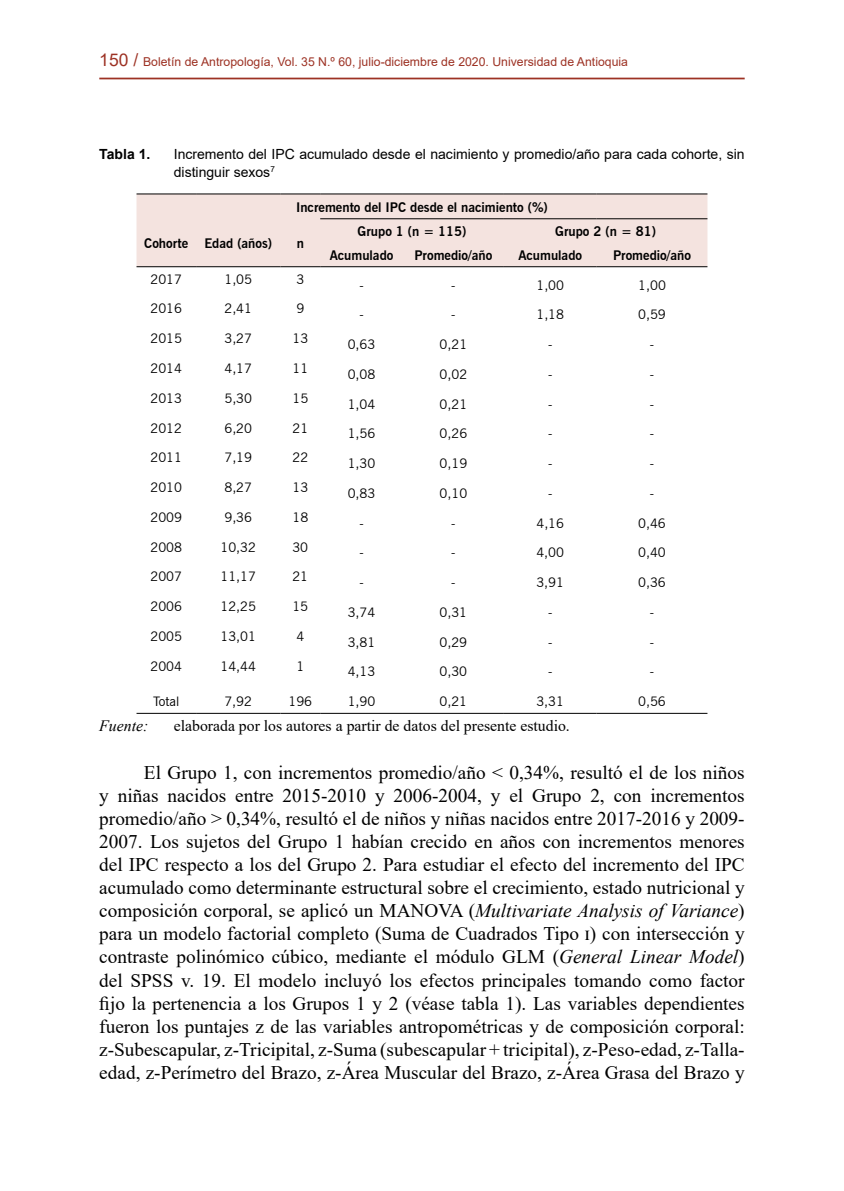
<style>
.page{position:relative;width:844px;height:1191px;background:#fff}
.page>*{position:absolute;margin:0;border:0;box-sizing:border-box;transform-origin:0 0}
.t1{font:19.25px/23.1px "Times New Roman";color:#000;text-align:justify}
.t2{font:15.75px "Times New Roman";color:#000}
.t3{font:italic 15.75px "Times New Roman";color:#000}
.t4{font:14px/17.5px "Arial";color:#000}
.t5{font:700 14px "Arial";color:#000}
.t6{font:13.12px "News Gothic BT";color:#000}
.t7{font:700 13.12px "News Gothic BT";color:#000}
.t8{font:12.25px "Arial";color:#9d3224}
.s1{font-size:17.5px}
.s2{font-style:italic}
</style>
<div class="page">
<hr style="left:99px;top:78px;width:645px;height:1px;background:#9d3224">
<div style="left:136px;top:194px;width:571px;height:72px;background:#f4e3df"></div>
<hr style="left:136px;top:713px;width:60px;height:1px;background:#000">
<hr style="left:196px;top:713px;width:84px;height:1px;background:#000">
<hr style="left:280px;top:713px;width:40px;height:1px;background:#000">
<hr style="left:320px;top:713px;width:83px;height:1px;background:#000">
<hr style="left:403px;top:713px;width:101px;height:1px;background:#000">
<hr style="left:504px;top:713px;width:92px;height:1px;background:#000">
<hr style="left:596px;top:713px;width:111px;height:1px;background:#000">
<hr style="left:136px;top:193px;width:60px;height:1px;background:#000">
<hr style="left:196px;top:193px;width:84px;height:1px;background:#000">
<hr style="left:280px;top:193px;width:40px;height:1px;background:#000">
<hr style="left:320px;top:193px;width:83px;height:1px;background:#000">
<hr style="left:403px;top:193px;width:101px;height:1px;background:#000">
<hr style="left:504px;top:193px;width:92px;height:1px;background:#000">
<hr style="left:596px;top:193px;width:111px;height:1px;background:#000">
<hr style="left:136px;top:266px;width:60px;height:1px;background:#000">
<hr style="left:196px;top:266px;width:84px;height:1px;background:#000">
<hr style="left:280px;top:266px;width:40px;height:1px;background:#000">
<hr style="left:320px;top:218px;width:83px;height:1px;background:#000">
<hr style="left:403px;top:218px;width:101px;height:1px;background:#000">
<hr style="left:504px;top:218px;width:92px;height:1px;background:#000">
<hr style="left:596px;top:218px;width:111px;height:1px;background:#000">
<hr style="left:320px;top:266px;width:83px;height:1px;background:#000">
<hr style="left:403px;top:266px;width:101px;height:1px;background:#000">
<hr style="left:504px;top:266px;width:92px;height:1px;background:#000">
<hr style="left:596px;top:266px;width:111px;height:1px;background:#000">
<p class="t8" style="left:99px;top:53px;width:530px"><span class="s1">150 /</span> Boletín de Antropología, Vol. 35 N.º 60, julio-diciembre de 2020. Universidad de Antioquia</p>
<p class="t5" style="left:99px;top:144px;width:53px">Tabla 1.</p>
<p class="t4" style="left:174px;top:145px;width:572px">Incremento del IPC acumulado desde el nacimiento y promedio/año para cada cohorte, sin distinguir sexos<sup>7</sup></p>
<p class="t7" style="left:296px;top:199px;width:253px">Incremento del IPC desde el nacimiento (%)</p>
<p class="t7" style="left:144px;top:235px;width:129px">Cohorte Edad (años)</p>
<p class="t7" style="left:297px;top:235px;width:9px">n</p>
<p class="t7" style="left:357px;top:223px;width:110px">Grupo 1 (n = 115)</p>
<p class="t7" style="left:555px;top:223px;width:102px">Grupo 2 (n = 81)</p>
<p class="t7" style="left:329px;top:247px;width:65px">Acumulado</p>
<p class="t7" style="left:414px;top:247px;width:79px">Promedio/año</p>
<p class="t7" style="left:518px;top:247px;width:65px">Acumulado</p>
<p class="t7" style="left:613px;top:247px;width:79px">Promedio/año</p>
<p class="t6" style="left:150px;top:271px;width:33px">2017</p>
<p class="t6" style="left:224px;top:271px;width:29px">1,05</p>
<p class="t6" style="left:296px;top:271px;width:9px">3</p>
<p class="t6" style="left:359px;top:277px;width:6px">-</p>
<p class="t6" style="left:451px;top:277px;width:6px">-</p>
<p class="t6" style="left:536px;top:277px;width:29px">1,00</p>
<p class="t6" style="left:638px;top:277px;width:29px">1,00</p>
<p class="t6" style="left:150px;top:301px;width:33px">2016</p>
<p class="t6" style="left:224px;top:301px;width:29px">2,41</p>
<p class="t6" style="left:296px;top:301px;width:9px">9</p>
<p class="t6" style="left:359px;top:307px;width:6px">-</p>
<p class="t6" style="left:451px;top:307px;width:6px">-</p>
<p class="t6" style="left:536px;top:307px;width:29px">1,18</p>
<p class="t6" style="left:638px;top:307px;width:29px">0,59</p>
<p class="t6" style="left:150px;top:331px;width:33px">2015</p>
<p class="t6" style="left:224px;top:331px;width:29px">3,27</p>
<p class="t6" style="left:292px;top:331px;width:17px">13</p>
<p class="t6" style="left:347px;top:336px;width:29px">0,63</p>
<p class="t6" style="left:439px;top:336px;width:29px">0,21</p>
<p class="t6" style="left:548px;top:336px;width:6px">-</p>
<p class="t6" style="left:649px;top:336px;width:6px">-</p>
<p class="t6" style="left:150px;top:360px;width:33px">2014</p>
<p class="t6" style="left:224px;top:360px;width:29px">4,17</p>
<p class="t6" style="left:292px;top:360px;width:17px">11</p>
<p class="t6" style="left:347px;top:366px;width:29px">0,08</p>
<p class="t6" style="left:439px;top:366px;width:29px">0,02</p>
<p class="t6" style="left:548px;top:366px;width:6px">-</p>
<p class="t6" style="left:649px;top:366px;width:6px">-</p>
<p class="t6" style="left:150px;top:390px;width:33px">2013</p>
<p class="t6" style="left:224px;top:390px;width:29px">5,30</p>
<p class="t6" style="left:292px;top:390px;width:17px">15</p>
<p class="t6" style="left:347px;top:396px;width:29px">1,04</p>
<p class="t6" style="left:439px;top:396px;width:29px">0,21</p>
<p class="t6" style="left:548px;top:396px;width:6px">-</p>
<p class="t6" style="left:649px;top:396px;width:6px">-</p>
<p class="t6" style="left:150px;top:420px;width:33px">2012</p>
<p class="t6" style="left:224px;top:420px;width:29px">6,20</p>
<p class="t6" style="left:292px;top:420px;width:17px">21</p>
<p class="t6" style="left:347px;top:426px;width:29px">1,56</p>
<p class="t6" style="left:439px;top:426px;width:29px">0,26</p>
<p class="t6" style="left:548px;top:426px;width:6px">-</p>
<p class="t6" style="left:649px;top:426px;width:6px">-</p>
<p class="t6" style="left:150px;top:450px;width:33px">2011</p>
<p class="t6" style="left:224px;top:450px;width:29px">7,19</p>
<p class="t6" style="left:292px;top:450px;width:17px">22</p>
<p class="t6" style="left:347px;top:455px;width:29px">1,30</p>
<p class="t6" style="left:439px;top:455px;width:29px">0,19</p>
<p class="t6" style="left:548px;top:455px;width:6px">-</p>
<p class="t6" style="left:649px;top:455px;width:6px">-</p>
<p class="t6" style="left:150px;top:479px;width:33px">2010</p>
<p class="t6" style="left:224px;top:479px;width:29px">8,27</p>
<p class="t6" style="left:292px;top:479px;width:17px">13</p>
<p class="t6" style="left:347px;top:485px;width:29px">0,83</p>
<p class="t6" style="left:439px;top:485px;width:29px">0,10</p>
<p class="t6" style="left:548px;top:485px;width:6px">-</p>
<p class="t6" style="left:649px;top:485px;width:6px">-</p>
<p class="t6" style="left:150px;top:509px;width:33px">2009</p>
<p class="t6" style="left:224px;top:509px;width:29px">9,36</p>
<p class="t6" style="left:292px;top:509px;width:17px">18</p>
<p class="t6" style="left:359px;top:515px;width:6px">-</p>
<p class="t6" style="left:451px;top:515px;width:6px">-</p>
<p class="t6" style="left:536px;top:515px;width:29px">4,16</p>
<p class="t6" style="left:638px;top:515px;width:29px">0,46</p>
<p class="t6" style="left:150px;top:539px;width:33px">2008</p>
<p class="t6" style="left:220px;top:539px;width:37px">10,32</p>
<p class="t6" style="left:292px;top:539px;width:17px">30</p>
<p class="t6" style="left:359px;top:545px;width:6px">-</p>
<p class="t6" style="left:451px;top:545px;width:6px">-</p>
<p class="t6" style="left:536px;top:545px;width:29px">4,00</p>
<p class="t6" style="left:638px;top:545px;width:29px">0,40</p>
<p class="t6" style="left:150px;top:569px;width:33px">2007</p>
<p class="t6" style="left:220px;top:569px;width:37px">11,17</p>
<p class="t6" style="left:292px;top:569px;width:17px">21</p>
<p class="t6" style="left:359px;top:574px;width:6px">-</p>
<p class="t6" style="left:451px;top:574px;width:6px">-</p>
<p class="t6" style="left:536px;top:574px;width:29px">3,91</p>
<p class="t6" style="left:638px;top:574px;width:29px">0,36</p>
<p class="t6" style="left:150px;top:598px;width:33px">2006</p>
<p class="t6" style="left:220px;top:598px;width:37px">12,25</p>
<p class="t6" style="left:292px;top:598px;width:17px">15</p>
<p class="t6" style="left:347px;top:604px;width:29px">3,74</p>
<p class="t6" style="left:439px;top:604px;width:29px">0,31</p>
<p class="t6" style="left:548px;top:604px;width:6px">-</p>
<p class="t6" style="left:649px;top:604px;width:6px">-</p>
<p class="t6" style="left:150px;top:628px;width:33px">2005</p>
<p class="t6" style="left:220px;top:628px;width:37px">13,01</p>
<p class="t6" style="left:296px;top:628px;width:9px">4</p>
<p class="t6" style="left:347px;top:634px;width:29px">3,81</p>
<p class="t6" style="left:439px;top:634px;width:29px">0,29</p>
<p class="t6" style="left:548px;top:634px;width:6px">-</p>
<p class="t6" style="left:649px;top:634px;width:6px">-</p>
<p class="t6" style="left:150px;top:658px;width:33px">2004</p>
<p class="t6" style="left:220px;top:658px;width:37px">14,44</p>
<p class="t6" style="left:296px;top:658px;width:9px">1</p>
<p class="t6" style="left:347px;top:664px;width:29px">4,13</p>
<p class="t6" style="left:439px;top:664px;width:29px">0,30</p>
<p class="t6" style="left:548px;top:664px;width:6px">-</p>
<p class="t6" style="left:649px;top:664px;width:6px">-</p>
<p class="t6" style="left:153px;top:693px;width:28px">Total</p>
<p class="t6" style="left:224px;top:693px;width:29px">7,92</p>
<p class="t6" style="left:288px;top:693px;width:25px">196</p>
<p class="t6" style="left:347px;top:693px;width:29px">1,90</p>
<p class="t6" style="left:439px;top:693px;width:29px">0,21</p>
<p class="t6" style="left:536px;top:693px;width:29px">3,31</p>
<p class="t6" style="left:638px;top:693px;width:29px">0,56</p>
<p class="t3" style="left:99px;top:714px;width:50px">Fuente:</p>
<p class="t2" style="left:174px;top:714px;width:397px">elaborada por los autores a partir de datos del presente estudio.</p>
<p class="t1" style="left:99px;top:760px;width:646px;text-indent:45px">El Grupo 1, con incrementos promedio/año &lt; 0,34%, resultó el de los niños y niñas nacidos entre 2015-2010 y 2006-2004, y el Grupo 2, con incrementos promedio/año &gt; 0,34%, resultó el de niños y niñas nacidos entre 2017-2016 y 2009- 2007. Los sujetos del Grupo 1 habían crecido en años con incrementos menores del IPC respecto a los del Grupo 2. Para estudiar el efecto del incremento del IPC acumulado como determinante estructural sobre el crecimiento, estado nutricional y composición corporal, se aplicó un MANOVA (<span class="s2">Multivariate Analysis of Variance</span>) para un modelo factorial completo (Suma de Cuadrados Tipo i) con intersección y contraste polinómico cúbico, mediante el módulo GLM (<span class="s2">General Linear Model</span>) del SPSS v. 19. El modelo incluyó los efectos principales tomando como factor fijo la pertenencia a los Grupos 1 y 2 (véase tabla 1). Las variables dependientes fueron los puntajes z de las variables antropométricas y de composición corporal: z-Subescapular, z-Tricipital, z-Suma (subescapular + tricipital), z-Peso-edad, z-Talla&shy;edad, z-Perímetro del Brazo, z-Área Muscular del Brazo, z-Área Grasa del Brazo y</p>
</div>
